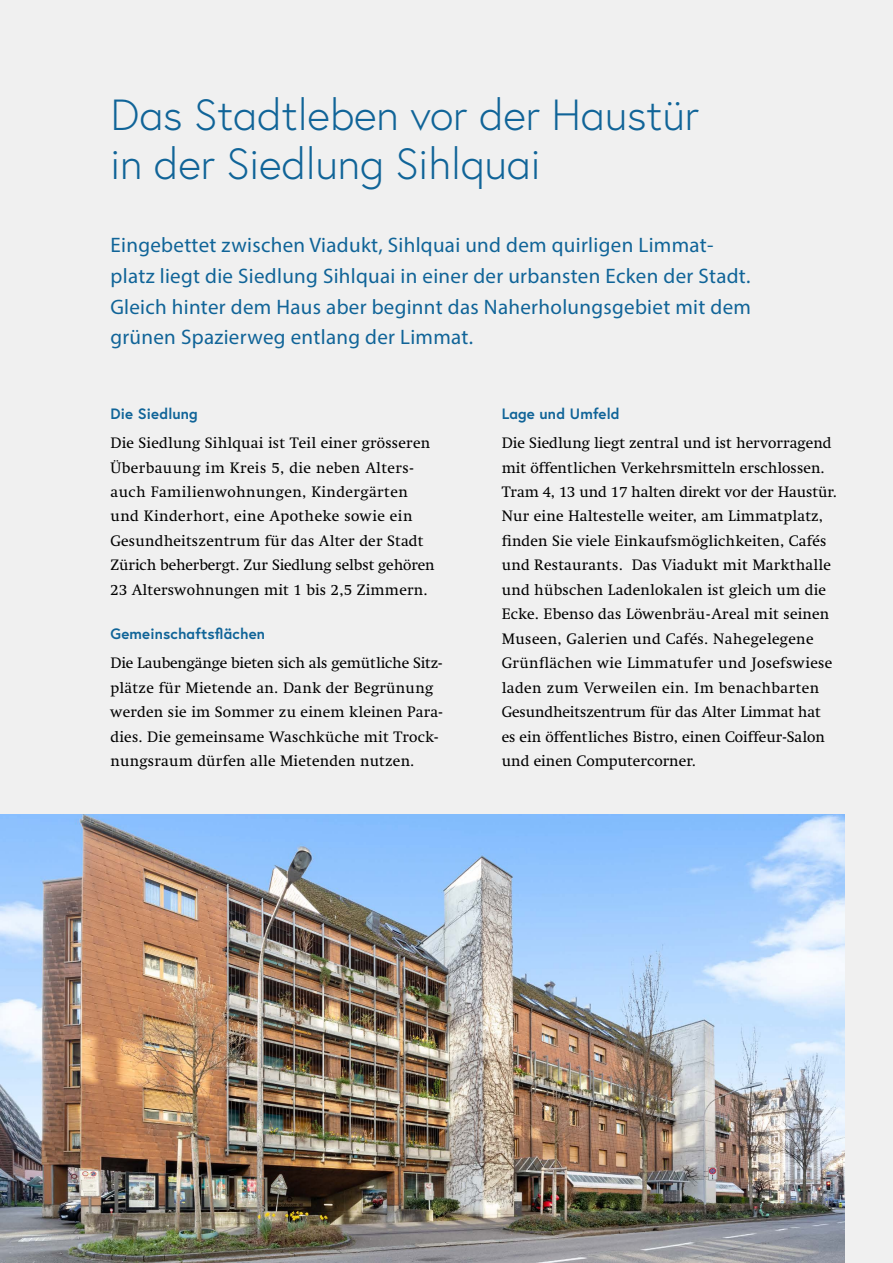
<style>
.page{position:relative;width:893px;height:1263px;background:#f0f0f0}
.page>*{position:absolute;margin:0;border:0;box-sizing:border-box;transform-origin:0 0}
.t1{font:300 43.5px/48.9px "Europa";letter-spacing:-.005em;color:#106498}
.t2{font:21px/30.6px "Myriad Pro";letter-spacing:.015em;color:#106498}
.t3{font:15.45px/24.5px "Swift LT Pro";letter-spacing:.01em;color:#000}
.t4{font:700 15px "Europa";letter-spacing:.01em;color:#106498}
</style>
<div class="page">
<img style="left:0;top:815px;width:844px;height:448px">
<h1 class="t1" style="left:111px;top:90px;width:590px">Das Stadtleben vor der Haustür in der Siedlung Sihlquai</h1>
<p class="t2" style="left:111px;top:230px;width:642px">Eingebettet zwischen Viadukt, Sihlquai und dem quirligen Limmat&shy;platz liegt die Siedlung Sihlquai in einer der urbansten Ecken der Stadt.<br>Gleich hinter dem Haus aber beginnt das Naherholungsgebiet mit dem grünen Spazierweg entlang der Limmat.</p>
<p class="t4" style="left:111px;top:404px;width:89px">Die Siedlung</p>
<p class="t3" style="left:111px;top:431px;width:326px">Die Siedlung Sihlquai ist Teil einer grösseren Überbauung im Kreis 5, die neben Alters&shy;auch Familienwohnungen, Kindergärten und Kinderhort, eine Apotheke sowie ein Gesundheitszentrum für das Alter der Stadt Zürich beherbergt. Zur Siedlung selbst gehören 23 Alterswohnungen mit 1 bis 2,5 Zimmern.</p>
<p class="t4" style="left:111px;top:624px;width:156px">Gemeinschaftsflächen</p>
<p class="t3" style="left:111px;top:651px;width:334px">Die Laubengänge bieten sich als gemütliche Sitz&shy;plätze für Mietende an. Dank der Begrünung werden sie im Sommer zu einem kleinen Para&shy;dies. Die gemeinsame Waschküche mit Trock&shy;nungsraum dürfen alle Mietenden nutzen.</p>
<p class="t4" style="left:502px;top:404px;width:119px">Lage und Umfeld</p>
<p class="t3" style="left:502px;top:431px;width:337px">Die Siedlung liegt zentral und ist hervorragend mit öffentlichen Verkehrsmitteln erschlossen.<br>Tram 4, 13 und 17 halten direkt vor der Haustür.<br>Nur eine Haltestelle weiter, am Limmatplatz, finden Sie viele Einkaufsmöglichkeiten, Cafés und Restaurants. Das Viadukt mit Markthalle und hübschen Ladenlokalen ist gleich um die Ecke. Ebenso das Löwenbräu-Areal mit seinen Museen, Galerien und Cafés. Nahegelegene Grünflächen wie Limmatufer und Josefswiese laden zum Verweilen ein. Im benachbarten Gesundheitszentrum für das Alter Limmat hat es ein öffentliches Bistro, einen Coiffeur-Salon und einen Computercorner.</p>
</div>
